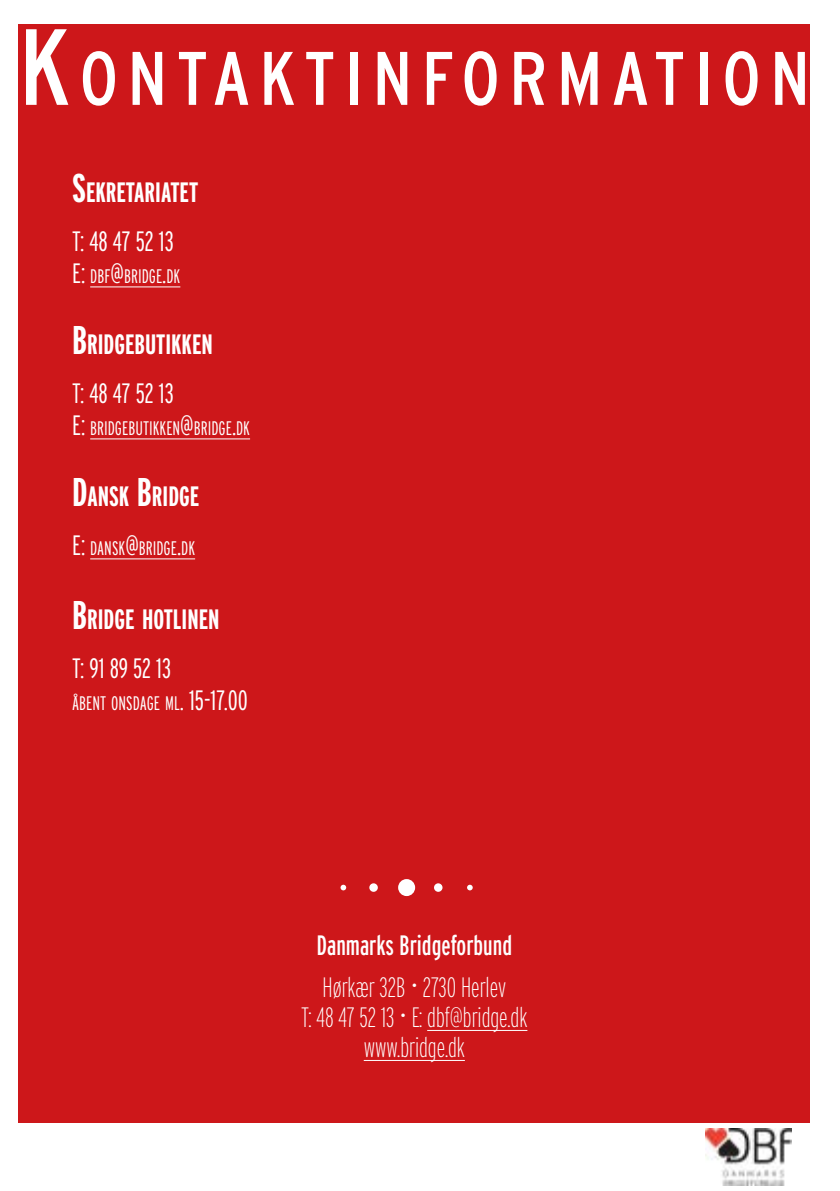
<style>
.page{position:relative;width:840px;height:1191px;background:#fff}
.page>*{position:absolute;margin:0;border:0;box-sizing:border-box;transform-origin:0 0}
.t1{font:75.6px "Interstate Condensed";letter-spacing:.12em;color:#fff}
.t2{font:700 28px/49px "Interstate Compressed";color:#fff}
.t3{font:28px/41.4px "Interstate Compressed";color:#fff}
.t4{font:200 28px/30px "Interstate Compressed";color:#fff;text-align:center}
.t5{font:300 19.6px "Interstate Compressed";color:#fff}
.s1{font-size:108px}
.s2{font-size:40px}
.s3{font-weight:300}
.s4{font-size:28px}
.s5{font-weight:200}
.s6{font-weight:200;font-size:32px}
.s7{font-size:32px}
</style>
<div class="page">
<div style="left:18px;top:24px;width:791px;height:1099px;background:#cd171a"></div>
<img style="left:705px;top:1128px;width:86px;height:57px">
<hr style="left:427px;top:1030px;width:100px;height:1px;background:#fff">
<hr style="left:363px;top:1060px;width:101px;height:1px;background:#fff">
<hr style="left:90px;top:286px;width:90px;height:1px;background:#fff">
<hr style="left:90px;top:438px;width:160px;height:1px;background:#fff">
<hr style="left:90px;top:558px;width:105px;height:1px;background:#fff">
<div style="left:369px;top:883px;width:8px;height:8px;background:#fff;border-radius:50%"></div>
<div style="left:398px;top:879px;width:17px;height:17px;background:#fff;border-radius:50%"></div>
<div style="left:434px;top:883px;width:8px;height:8px;background:#fff;border-radius:50%"></div>
<svg style="left:340px;top:884px;width:6px;height:6px"></svg>
<svg style="left:467px;top:884px;width:5px;height:6px"></svg>
<h1 class="t1" style="left:18px;top:36px;width:792px"><span class="s1">K</span>ONTAKTINFORMATION</h1>
<p class="t2" style="left:72px;top:168px;width:127px"><span class="s2">S</span>EKRETARIATET<br><span class="s3">T: 48 47 52 13</span></p>
<p class="t5" style="left:72px;top:265px;width:110px"><span class="s4">E:</span> DBF<span class="s4">@</span>BRIDGE<span class="s4">.</span>DK</p>
<p class="t2" style="left:72px;top:320px;width:142px"><span class="s2">B</span>RIDGEBUTIKKEN<br><span class="s3">T: 48 47 52 13</span></p>
<p class="t5" style="left:72px;top:417px;width:179px"><span class="s4">E:</span> BRIDGEBUTIKKEN<span class="s4">@</span>BRIDGE<span class="s4">.</span>DK</p>
<p class="t2" style="left:72px;top:472px;width:129px"><span class="s2">D</span>ANSK <span class="s2">B</span>RIDGE</p>
<p class="t5" style="left:72px;top:537px;width:124px"><span class="s4">E:</span> DANSK<span class="s4">@</span>BRIDGE<span class="s4">.</span>DK</p>
<p class="t2" style="left:72px;top:595px;width:149px"><span class="s2">B</span>RIDGE HOTLINEN<br><span class="s3">T: 91 89 52 13</span></p>
<p class="t5" style="left:72px;top:692px;width:177px">ÅBENT ONSDAGE ML<span class="s4">. 15-17.00</span></p>
<p class="t3" style="left:316px;top:924px;width:197px">Danmarks Bridgeforbund<br><span class="s5">Hørkær 32B</span> <span class="s6">•</span> <span class="s5">2730 Herlev</span></p>
<p class="t4" style="left:301px;top:1001px;width:227px">T: 48 47 52 13 <span class="s7">•</span> E: dbf@bridge.dk www.bridge.dk</p>
</div>
